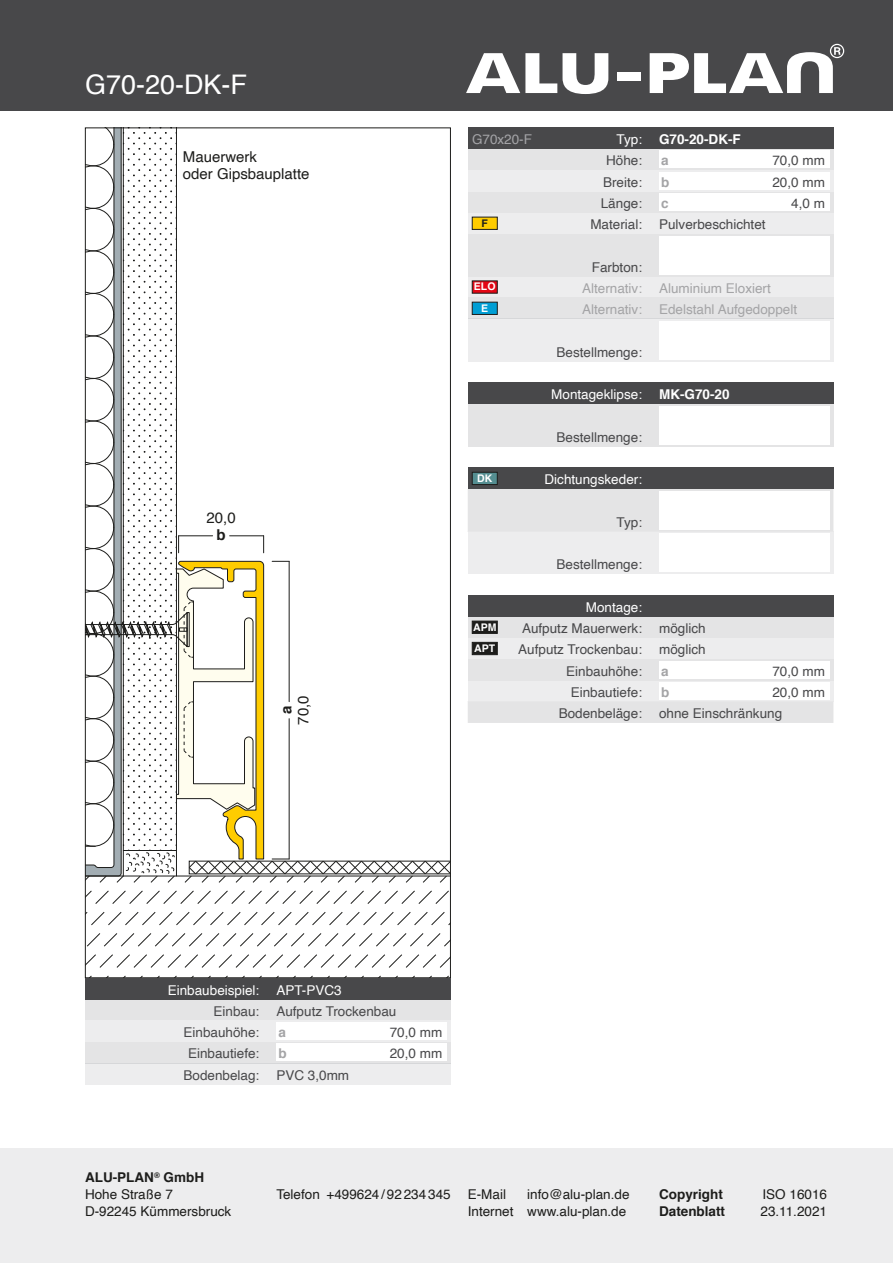
<style>
.page{position:relative;width:893px;height:1263px;background:#fff}
.page>*{position:absolute;margin:0;border:0;box-sizing:border-box;transform-origin:0 0}
.t1{font:27px "Helvetica";color:#fff}
.t2{font:15px/17px "Helvetica";color:#1d1d1b}
.t3{font:700 15px "Helvetica";color:#1d1d1b}
.t4{font:13.5px "Helvetica";color:#48484a}
.t5{font:13.5px/17px "Helvetica";color:#1d1d1b}
.t6{font:13.5px "Helvetica";color:#fff}
.t7{font:13.5px "Helvetica";color:#a4a4a6}
.t8{font:700 13.5px "Helvetica";color:#fff}
.t9{font:700 13.5px "Helvetica";color:#1d1d1b}
.t10{font:13.5px "Helvetica";color:#a4a4a7}
.t11{font:700 13.5px "Helvetica";color:#a4a4a6}
.t12{font:700 10.5px/21.3px "Helvetica";color:#fff}
.t13{font:700 10.5px "Helvetica";color:#1d1d1b}
.s1{font-weight:700}
</style>
<div class="page">
<div style="left:0;top:1148px;width:893px;height:115px;background:#ededee"></div>
<div style="left:0;top:0;width:893px;height:111px;background:#48484a"></div>
<svg style="left:87px;top:890px;width:362px;height:14px"></svg>
<svg style="left:87px;top:912px;width:362px;height:14px"></svg>
<svg style="left:87px;top:933px;width:362px;height:14px"></svg>
<svg style="left:87px;top:954px;width:362px;height:14px"></svg>
<svg style="left:90px;top:975px;width:359px;height:1px"></svg>
<svg style="left:87px;top:130px;width:362px;height:753px"></svg>
<hr style="left:289px;top:561px;width:1px;height:141px;background:#1d1d1b">
<hr style="left:289px;top:719px;width:1px;height:140px;background:#1d1d1b">
<div style="left:468px;top:638px;width:365px;height:21px;background:#ededee"></div>
<div style="left:468px;top:617px;width:365px;height:21px;background:#e4e4e5"></div>
<svg style="left:468px;top:659px;width:365px;height:64px"></svg>
<div style="left:659px;top:661px;width:170px;height:17px;background:#fff"></div>
<div style="left:468px;top:595px;width:365px;height:22px;background:#48484a"></div>
<div style="left:85px;top:999px;width:366px;height:21px;background:#e4e4e5"></div>
<svg style="left:85px;top:1020px;width:366px;height:64px"></svg>
<div style="left:276px;top:1023px;width:170px;height:17px;background:#fff"></div>
<div style="left:85px;top:978px;width:366px;height:21px;background:#48484a"></div>
<div style="left:468px;top:276px;width:365px;height:22px;background:#ededee"></div>
<svg style="left:468px;top:298px;width:365px;height:63px"></svg>
<div style="left:468px;top:191px;width:365px;height:22px;background:#e4e4e5"></div>
<div style="left:659px;top:193px;width:170px;height:17px;background:#fff"></div>
<div style="left:468px;top:170px;width:365px;height:21px;background:#ededee"></div>
<div style="left:659px;top:172px;width:170px;height:17px;background:#fff"></div>
<div style="left:468px;top:149px;width:365px;height:21px;background:#e4e4e5"></div>
<div style="left:659px;top:151px;width:170px;height:17px;background:#fff"></div>
<div style="left:468px;top:128px;width:365px;height:21px;background:#48484a"></div>
<svg style="left:468px;top:213px;width:365px;height:63px;background:#e7e7e8"></svg>
<svg style="left:468px;top:489px;width:365px;height:85px;background:#e8e8e9"></svg>
<div style="left:659px;top:491px;width:170px;height:38px;background:#fff"></div>
<div style="left:659px;top:236px;width:170px;height:38px;background:#fff"></div>
<div style="left:659px;top:534px;width:170px;height:38px;background:#fff"></div>
<div style="left:468px;top:468px;width:365px;height:21px;background:#48484a"></div>
<div style="left:468px;top:404px;width:365px;height:42px;background:#e4e4e5"></div>
<div style="left:659px;top:406px;width:170px;height:38px;background:#fff"></div>
<div style="left:468px;top:383px;width:365px;height:21px;background:#48484a"></div>
<div style="left:472px;top:621px;width:25px;height:13px;background:#1d1d1b;border:1px solid #1d1d1b"></div>
<div style="left:472px;top:642px;width:25px;height:13px;background:#1d1d1b;border:1px solid #1d1d1b"></div>
<div style="left:472px;top:217px;width:25px;height:13px;background:#fc0;border:1px solid #1d1d1b"></div>
<div style="left:472px;top:281px;width:25px;height:12px;background:#e30614"></div>
<div style="left:472px;top:302px;width:25px;height:13px;background:#009ed4;border:1px solid #1d1d1b"></div>
<div style="left:472px;top:472px;width:25px;height:13px;background:#558e91;border:1px solid #1d1d1b"></div>
<svg style="left:650px;top:44px;width:194px;height:49px"></svg>
<div style="left:617px;top:72px;width:23px;height:9px;background:#fff"></div>
<svg style="left:466px;top:53px;width:142px;height:41px"></svg>
<h1 class="t1" style="left:85px;top:63px;width:164px">G70-20-DK-F</h1>
<p class="t2" style="left:183px;top:148px;width:128px">Mauerwerk<br>oder Gipsbauplatte</p>
<p class="t2" style="left:207px;top:509px;width:31px">20,0</p>
<p class="t3" style="left:217px;top:522px;width:11px">b</p>
<p class="t2" style="left:295px;top:725px;width:31px;rotate:-90deg">70,0</p>
<p class="t3" style="left:274px;top:714px;width:10px;rotate:-90deg">a</p>
<p class="t10" style="left:472px;top:129px;width:62px">G70x20-F</p>
<p class="t6" style="left:617px;top:129px;width:27px">Typ:</p>
<p class="t8" style="left:659px;top:128px;width:83px">G70-20-DK-F</p>
<p class="t4" style="left:606px;top:150px;width:38px">Höhe:</p>
<p class="t11" style="left:661px;top:150px;width:9px">a</p>
<p class="t4" style="left:772px;top:150px;width:54px">70,0 mm</p>
<p class="t4" style="left:603px;top:171px;width:41px">Breite:</p>
<p class="t11" style="left:661px;top:171px;width:10px">b</p>
<p class="t4" style="left:772px;top:171px;width:54px">20,0 mm</p>
<p class="t4" style="left:601px;top:193px;width:43px">Länge:</p>
<p class="t11" style="left:661px;top:192px;width:9px">c</p>
<p class="t4" style="left:791px;top:193px;width:35px">4,0 m</p>
<p class="t13" style="left:482px;top:214px;width:8px">F</p>
<p class="t4" style="left:590px;top:214px;width:53px">Material:</p>
<p class="t4" style="left:659px;top:214px;width:108px">Pulverbeschichtet</p>
<p class="t4" style="left:592px;top:256px;width:52px">Farbton:</p>
<p class="t12" style="left:474px;top:276px;width:23px;text-align:center">ELO<br>E</p>
<p class="t7" style="left:582px;top:278px;width:62px">Alternativ:</p>
<p class="t7" style="left:659px;top:278px;width:113px">Aluminium Eloxiert</p>
<p class="t7" style="left:582px;top:299px;width:62px">Alternativ:</p>
<p class="t7" style="left:659px;top:299px;width:140px">Edelstahl Aufgedoppelt</p>
<p class="t4" style="left:556px;top:342px;width:87px">Bestellmenge:</p>
<p class="t6" style="left:551px;top:384px;width:92px">Montageklipse:</p>
<p class="t8" style="left:659px;top:384px;width:72px">MK-G70-20</p>
<p class="t4" style="left:556px;top:427px;width:87px">Bestellmenge:</p>
<p class="t12" style="left:477px;top:467px;width:17px">DK</p>
<p class="t6" style="left:544px;top:469px;width:99px">Dichtungskeder:</p>
<p class="t4" style="left:617px;top:512px;width:27px">Typ:</p>
<p class="t4" style="left:556px;top:554px;width:87px">Bestellmenge:</p>
<p class="t12" style="left:473px;top:616px;width:25px">APM<br>APT</p>
<p class="t6" style="left:586px;top:597px;width:58px">Montage:</p>
<p class="t4" style="left:518px;top:639px;width:125px">Aufputz Trockenbau:</p>
<p class="t4" style="left:659px;top:639px;width:48px">möglich</p>
<p class="t4" style="left:522px;top:618px;width:122px">Aufputz Mauerwerk:</p>
<p class="t4" style="left:659px;top:618px;width:48px">möglich</p>
<p class="t4" style="left:566px;top:660px;width:77px">Einbauhöhe:</p>
<p class="t11" style="left:661px;top:660px;width:9px">a</p>
<p class="t4" style="left:772px;top:660px;width:54px">70,0 mm</p>
<p class="t4" style="left:571px;top:682px;width:73px">Einbautiefe:</p>
<p class="t11" style="left:661px;top:681px;width:10px">b</p>
<p class="t4" style="left:772px;top:682px;width:54px">20,0 mm</p>
<p class="t4" style="left:559px;top:703px;width:85px">Bodenbeläge:</p>
<p class="t4" style="left:659px;top:703px;width:125px">ohne Einschränkung</p>
<p class="t6" style="left:168px;top:979px;width:93px">Einbaubeispiel:</p>
<p class="t4" style="left:214px;top:1001px;width:47px">Einbau:</p>
<p class="t6" style="left:276px;top:979px;width:67px">APT-PVC3</p>
<p class="t4" style="left:276px;top:1001px;width:122px">Aufputz Trockenbau</p>
<p class="t4" style="left:184px;top:1022px;width:77px">Einbauhöhe:</p>
<p class="t11" style="left:279px;top:1021px;width:9px">a</p>
<p class="t4" style="left:390px;top:1022px;width:54px">70,0 mm</p>
<p class="t4" style="left:188px;top:1043px;width:73px">Einbautiefe:</p>
<p class="t11" style="left:279px;top:1043px;width:10px">b</p>
<p class="t4" style="left:390px;top:1043px;width:54px">20,0 mm</p>
<p class="t4" style="left:184px;top:1064px;width:77px">Bodenbelag:</p>
<p class="t4" style="left:276px;top:1064px;width:74px">PVC 3,0mm</p>
<p class="t5" style="left:85px;top:1169px;width:148px"><span class="s1">ALU-PLAN</span><sup>®</sup> <span class="s1">GmbH<br></span>Hohe Straße 7<br>D-92245 Kümmersbruck</p>
<p class="t5" style="left:276px;top:1186px;width:176px">Telefon +499624 /92234345</p>
<p class="t9" style="left:659px;top:1183px;width:65px">Copyright</p>
<p class="t5" style="left:762px;top:1186px;width:66px">ISO 16016</p>
<p class="t9" style="left:659px;top:1200px;width:68px">Datenblatt</p>
<p class="t5" style="left:760px;top:1203px;width:68px">23.11.2021</p>
<p class="t5" style="left:468px;top:1186px;width:163px;text-align:right">info@alu-plan.de<br>Internet www.alu-plan.de</p>
<p class="t5" style="left:468px;top:1186px;width:40px">E-Mail</p>
</div>
